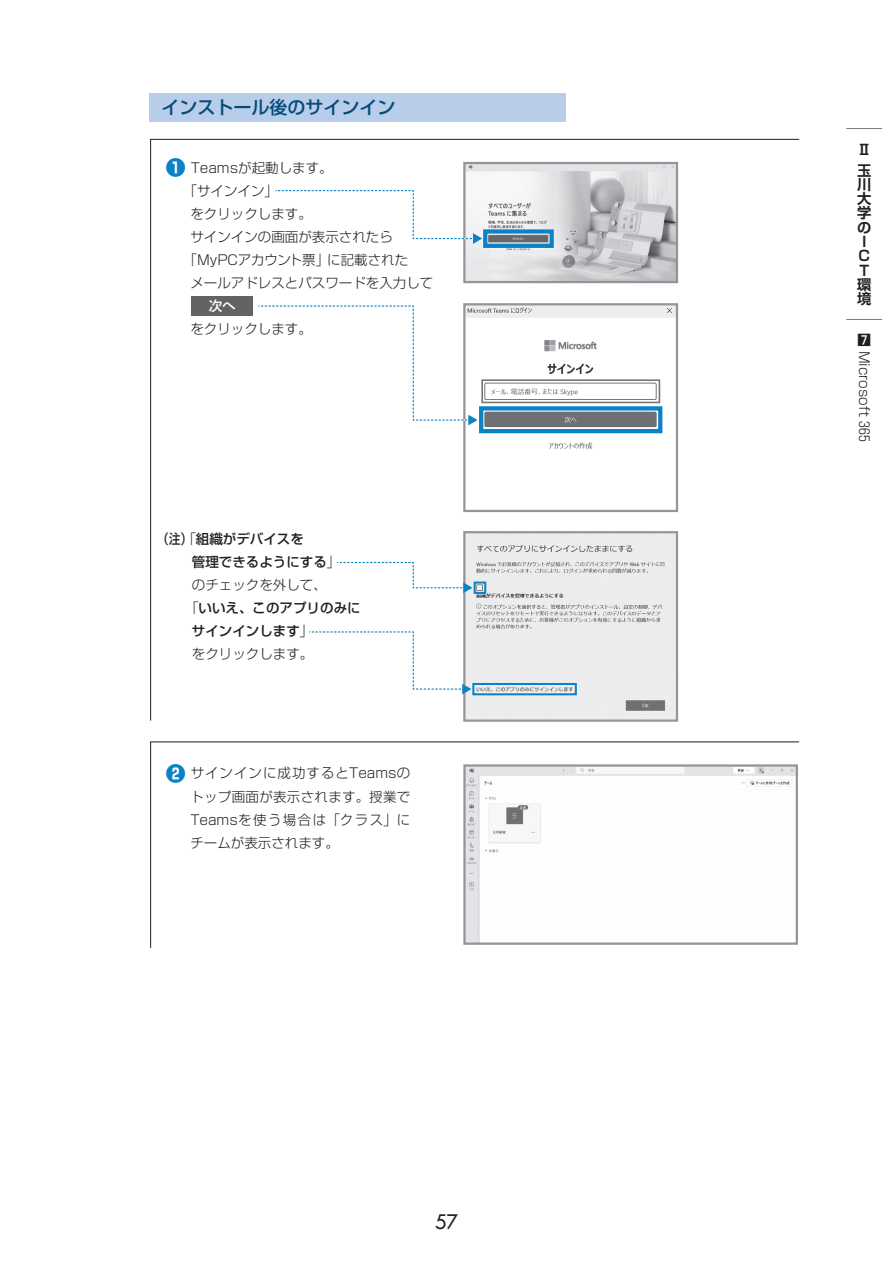
<style>
.page{position:relative;width:893px;height:1263px;background:#fff}
.page>*{position:absolute;margin:0;border:0;box-sizing:border-box;transform-origin:0 0}
.t1{font:500 19.5px "Futura LT Pro";color:#231f20}
.t2{font:500 18px "Shin Go Pr 5";color:#054b77}
.t3{font:700 14.25px/14.2px "Shin Go Pr 5 De";color:#231f20}
.t4{font:300 13.5px/23.1px "Shin Go Pr 5";color:#231f20;text-align:justify}
.t5{font:500 13.5px "Shin Go Pr 5";color:#231f20}
.t6{font:500 13.5px "Shin Go Pr 5";color:#231f20;scale:.85 1}
.t7{font:500 13.5px "Shin Go Pr 5";color:#fff}
.t8{font:500 13.5px "Shin Go Pr 5";color:#231f20;scale:2.65 1}
.t9{font:700 13.5px "Shin Go Pr 5 De";color:#231f20}
.s1{font-weight:700;font-size:19.8px;color:#0c81c5}
.s2{color:#231f20}
.s3{font-weight:300}
</style>
<div class="page">
<div style="left:149px;top:94px;width:417px;height:28px;background:#b8cde9"></div>
<svg style="left:150px;top:741px;width:649px;height:207px"></svg>
<svg style="left:150px;top:139px;width:649px;height:582px"></svg>
<img style="left:466px;top:165px;width:209px;height:115px">
<div style="left:463px;top:162px;width:215px;height:121px;border:2px solid #939598"></div>
<div style="left:463px;top:303px;width:215px;height:209px;border:2px solid #939598"></div>
<div style="left:191px;top:296px;width:62px;height:20px;background:#636366"></div>
<svg style="left:336px;top:561px;width:138px;height:32px"></svg>
<svg style="left:308px;top:631px;width:165px;height:63px"></svg>
<svg style="left:257px;top:305px;width:222px;height:120px"></svg>
<div style="left:483px;top:229px;width:71px;height:19px;border:5px solid #fff"></div>
<div style="left:483px;top:229px;width:71px;height:19px;border:4px solid #0c81c5"></div>
<div style="left:474px;top:581px;width:12px;height:13px;border:2px solid #0c81c5"></div>
<div style="left:472px;top:682px;width:105px;height:14px;border:3px solid #fff"></div>
<div style="left:472px;top:683px;width:105px;height:12px;border:2px solid #0c81c5"></div>
<div style="left:479px;top:406px;width:184px;height:28px;border:5px solid #fff"></div>
<div style="left:479px;top:406px;width:183px;height:27px;border:4px solid #0c81c5"></div>
<svg style="left:274px;top:189px;width:209px;height:55px"></svg>
<h2 class="t2" style="left:162px;top:93px;width:235px">インストール後のサインイン</h2>
<p class="t4" style="left:166px;top:155px;width:168px"><span class="s1">❶</span> Teamsが起動します。</p>
<p class="t4" style="left:184px;top:178px;width:96px">「サインイン」</p>
<p class="t4" style="left:190px;top:201px;width:123px">をクリックします。</p>
<p class="t4" style="left:190px;top:224px;width:204px">サインインの画面が表示されたら</p>
<p class="t4" style="left:184px;top:247px;width:226px">「MyPCアカウント票」に記載された</p>
<p class="t4" style="left:190px;top:270px;width:245px">メールアドレスとパスワードを入力して</p>
<p class="t7" style="left:190px;top:295px;width:47px"><span class="s2">　</span> 次へ</p>
<p class="t4" style="left:190px;top:316px;width:123px">をクリックします。</p>
<p class="t6" style="left:158px;top:528px;width:174px">（注）<span class="s3">「</span>組織がデバイスを</p>
<p class="t5" style="left:192px;top:551px;width:150px">管理できるようにする<span class="s3">」</span></p>
<p class="t4" style="left:192px;top:572px;width:137px">のチェックを外して、</p>
<p class="t5" style="left:185px;top:597px;width:177px"><span class="s3">「</span>いいえ、このアプリのみに</p>
<p class="t5" style="left:192px;top:620px;width:123px">サインインします<span class="s3">」</span></p>
<p class="t4" style="left:192px;top:641px;width:123px">をクリックします。</p>
<p class="t4" style="left:190px;top:760px;width:221px;text-indent:-25px"><span class="s1">❷</span> サインインに成功するとTeamsのトップ画面が表示されます。授業でTeamsを使う場合は「クラス」にチームが表示されます。</p>
<h1 class="t1" style="left:435px;top:1207px;width:24px">57</h1>
<p class="t8" style="left:846px;top:121px;width:15px">│</p>
<p class="t3" style="left:857px;top:137px;width:15px;line-height:21.1px">Ⅱ玉</p>
<p class="t3" style="left:857px;top:176px;width:16px;text-align:center">川大学の<br>I<br>C<br>T環境</p>
<p class="t8" style="left:846px;top:311px;width:15px">│</p>
<p class="t9" style="left:857px;top:328px;width:15px">7</p>
<p class="t4" style="left:877px;top:351px;width:92px;rotate:90deg">Microsoft 365</p>
</div>
